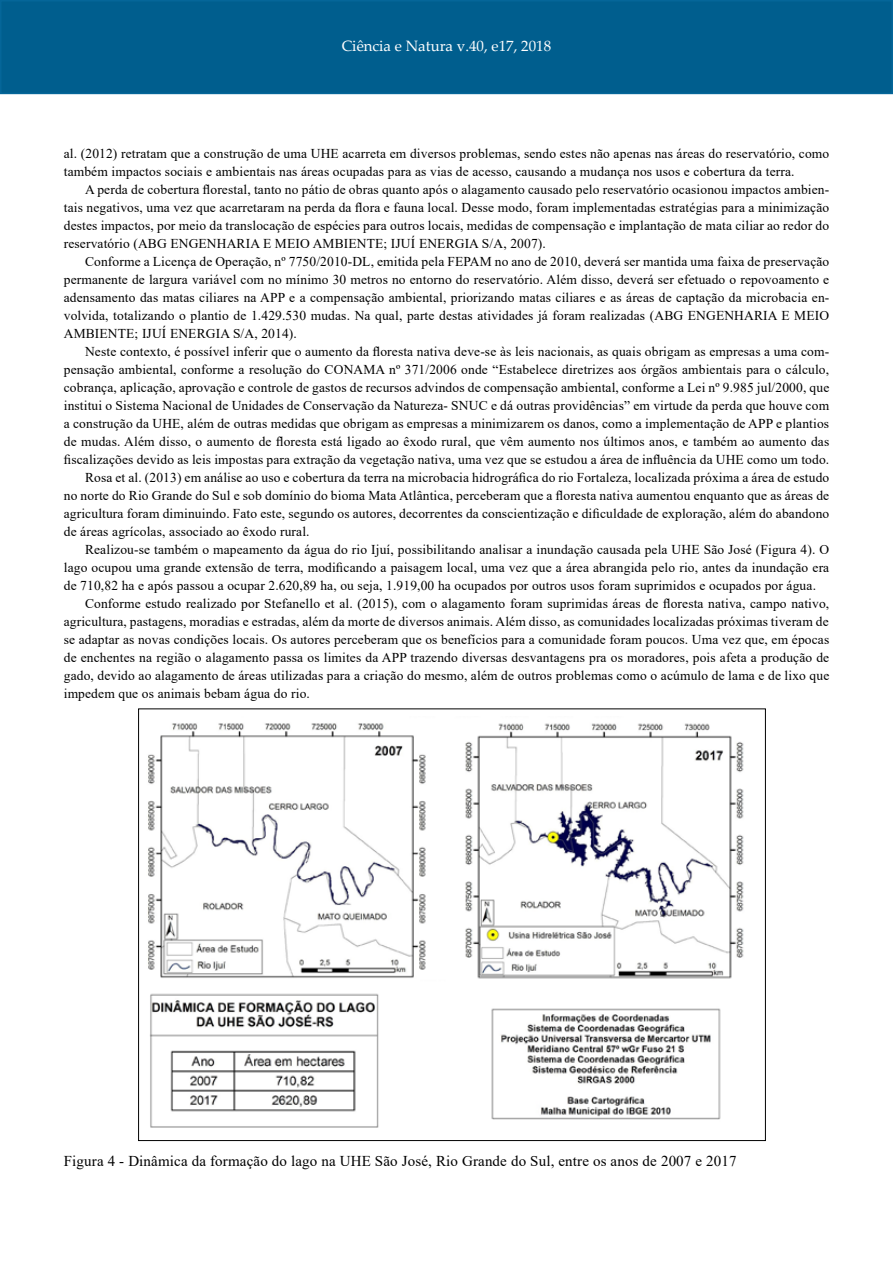
<style>
.page{position:relative;width:893px;height:1263px;background:#fff}
.page>*{position:absolute;margin:0;border:0;box-sizing:border-box;transform-origin:0 0}
.t1{font:15px "Times New Roman";letter-spacing:.01em;color:#000}
.t2{font:15px "Palatino Linotype";color:#fff}
.t3{font:13.5px/18px "Times New Roman";letter-spacing:.01em;color:#000;text-align:justify}
</style>
<div class="page">
<div style="left:0;top:0;width:893px;height:94px;background:#005e8e;border:2px solid #056699"></div>
<img style="left:148px;top:723px;width:596px;height:405px">
<p class="t2" style="left:342px;top:35px;width:211px">Ciência e Natura v.40, e17, 2018</p>
<p class="t3" style="left:64px;top:144px;width:767px">al. (2012) retratam que a construção de uma UHE acarreta em diversos problemas, sendo estes não apenas nas áreas do reservatório, como também impactos sociais e ambientais nas áreas ocupadas para as vias de acesso, causando a mudança nos usos e cobertura da terra.</p>
<p class="t3" style="left:64px;top:180px;width:767px;text-indent:21px">A perda de cobertura florestal, tanto no pátio de obras quanto após o alagamento causado pelo reservatório ocasionou impactos ambien&shy;tais negativos, uma vez que acarretaram na perda da flora e fauna local. Desse modo, foram implementadas estratégias para a minimização destes impactos, por meio da translocação de espécies para outros locais, medidas de compensação e implantação de mata ciliar ao redor do reservatório (ABG ENGENHARIA E MEIO AMBIENTE; IJUÍ ENERGIA S/A, 2007).</p>
<p class="t3" style="left:64px;top:252px;width:767px;text-indent:21px">Conforme a Licença de Operação, nº 7750/2010-DL, emitida pela FEPAM no ano de 2010, deverá ser mantida uma faixa de preservação permanente de largura variável com no mínimo 30 metros no entorno do reservatório. Além disso, deverá ser efetuado o repovoamento e adensamento das matas ciliares na APP e a compensação ambiental, priorizando matas ciliares e as áreas de captação da microbacia en&shy;volvida, totalizando o plantio de 1.429.530 mudas. Na qual, parte destas atividades já foram realizadas (ABG ENGENHARIA E MEIO AMBIENTE; IJUÍ ENERGIA S/A, 2014).</p>
<p class="t3" style="left:85px;top:342px;width:746px">Neste contexto, é possível inferir que o aumento da floresta nativa deve-se às leis nacionais, as quais obrigam as empresas a uma com-</p>
<p class="t3" style="left:64px;top:360px;width:767px">pensação ambiental, conforme a resolução do CONAMA nº 371/2006 onde “Estabelece diretrizes aos órgãos ambientais para o cálculo,</p>
<p class="t3" style="left:64px;top:378px;width:767px">cobrança, aplicação, aprovação e controle de gastos de recursos advindos de compensação ambiental, conforme a Lei nº 9.985 jul/2000, que</p>
<p class="t3" style="left:64px;top:396px;width:767px">institui o Sistema Nacional de Unidades de Conservação da Natureza- SNUC e dá outras providências” em virtude da perda que houve com</p>
<p class="t3" style="left:64px;top:414px;width:767px">a construção da UHE, além de outras medidas que obrigam as empresas a minimizarem os danos, como a implementação de APP e plantios</p>
<p class="t3" style="left:64px;top:432px;width:767px">de mudas. Além disso, o aumento de floresta está ligado ao êxodo rural, que vêm aumento nos últimos anos, e também ao aumento das</p>
<p class="t3" style="left:64px;top:450px;width:767px">fiscalizações devido as leis impostas para extração da vegetação nativa, uma vez que se estudou a área de influência da UHE como um todo.</p>
<p class="t3" style="left:85px;top:468px;width:746px">Rosa et al. (2013) em análise ao uso e cobertura da terra na microbacia hidrográfica do rio Fortaleza, localizada próxima a área de estudo</p>
<p class="t3" style="left:64px;top:486px;width:767px">no norte do Rio Grande do Sul e sob domínio do bioma Mata Atlântica, perceberam que a floresta nativa aumentou enquanto que as áreas de</p>
<p class="t3" style="left:64px;top:504px;width:767px">agricultura foram diminuindo. Fato este, segundo os autores, decorrentes da conscientização e dificuldade de exploração, além do abandono</p>
<p class="t3" style="left:64px;top:522px;width:247px">de áreas agrícolas, associado ao êxodo rural.</p>
<p class="t3" style="left:85px;top:540px;width:746px">Realizou-se também o mapeamento da água do rio Ijuí, possibilitando analisar a inundação causada pela UHE São José (Figura 4). O</p>
<p class="t3" style="left:64px;top:558px;width:767px">lago ocupou uma grande extensão de terra, modificando a paisagem local, uma vez que a área abrangida pelo rio, antes da inundação era</p>
<p class="t3" style="left:64px;top:576px;width:754px">de 710,82 ha e após passou a ocupar 2.620,89 ha, ou seja, 1.919,00 ha ocupados por outros usos foram suprimidos e ocupados por água.</p>
<p class="t3" style="left:85px;top:594px;width:746px">Conforme estudo realizado por Stefanello et al. (2015), com o alagamento foram suprimidas áreas de floresta nativa, campo nativo,</p>
<p class="t3" style="left:64px;top:612px;width:766px">agricultura, pastagens, moradias e estradas, além da morte de diversos animais. Além disso, as comunidades localizadas próximas tiveram de</p>
<p class="t3" style="left:64px;top:630px;width:767px">se adaptar as novas condições locais. Os autores perceberam que os benefícios para a comunidade foram poucos. Uma vez que, em épocas</p>
<p class="t3" style="left:64px;top:648px;width:767px">de enchentes na região o alagamento passa os limites da APP trazendo diversas desvantagens pra os moradores, pois afeta a produção de</p>
<p class="t3" style="left:64px;top:666px;width:767px">gado, devido ao alagamento de áreas utilizadas para a criação do mesmo, além de outros problemas como o acúmulo de lama e de lixo que</p>
<p class="t3" style="left:64px;top:684px;width:248px">impedem que os animais bebam água do rio.</p>
<p class="t1" style="left:64px;top:1151px;width:674px">Figura 4 - Dinâmica da formação do lago na UHE São José, Rio Grande do Sul, entre os anos de 2007 e 2017</p>
</div>
